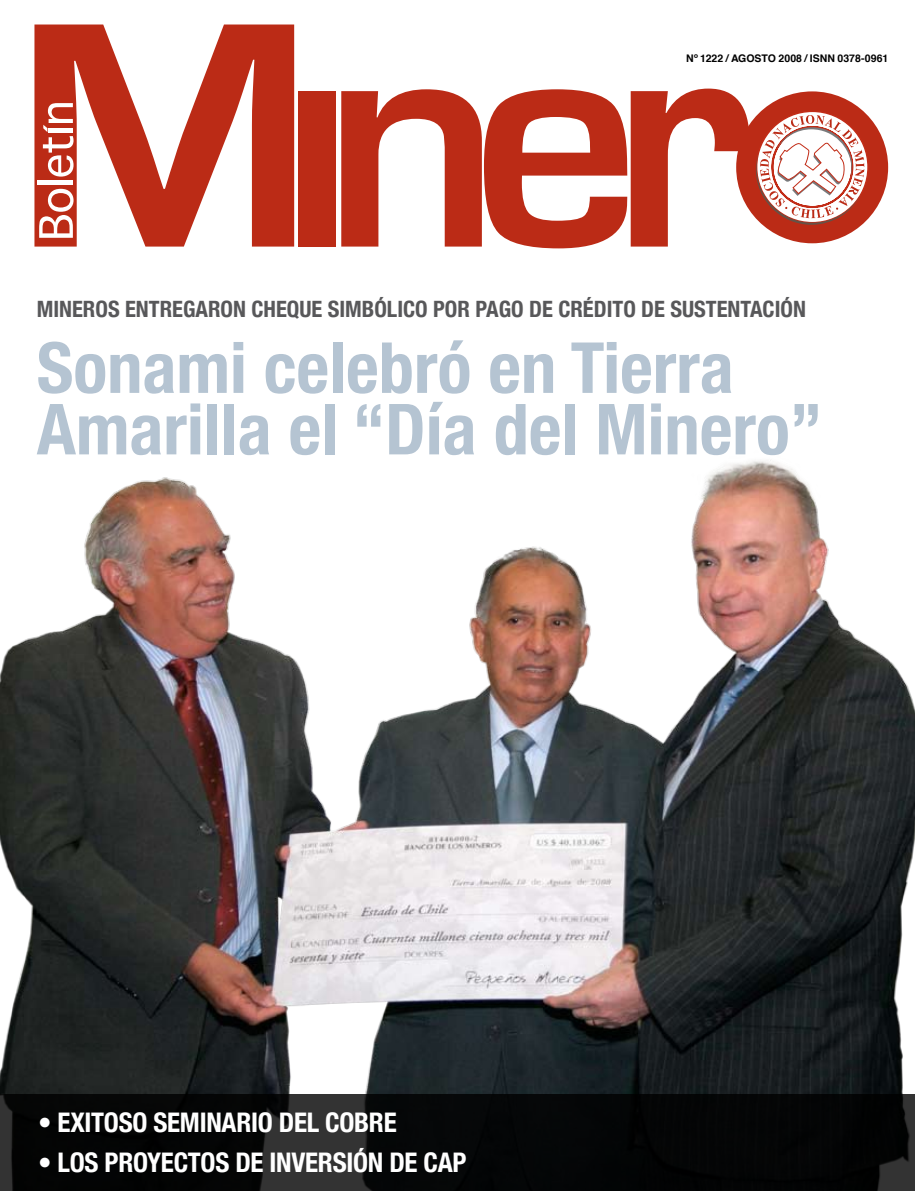
<style>
.page{position:relative;width:915px;height:1191px;background:#fff}
.page>*{position:absolute;margin:0;border:0;box-sizing:border-box;transform-origin:0 0}
.t1{font:700 condensed 70.5px/61.5px "Helvetica Neue";color:#b5c4d2}
.t2{font:700 condensed 27px "Helvetica Neue";letter-spacing:-.01em;color:#fff}
.t3{font:700 condensed 22.5px "Helvetica Neue";color:#58585a}
.t4{font:700 10.5px "Helvetica";letter-spacing:.005em;color:#000}
</style>
<div class="page">
<img style="left:0;top:460px;width:914px;height:634px">
<svg style="left:34px;top:25px;width:260px;height:221px;fill:#bb2b16"></svg>
<div style="left:299px;top:91px;width:37px;height:155px;background:#bb2b16"></div>
<svg style="left:39px;top:189px;width:34px;height:49px"></svg>
<hr style="left:38px;top:181px;width:35px;height:4px;background:#fff">
<svg style="left:43px;top:103px;width:30px;height:74px"></svg>
<hr style="left:49px;top:128px;width:24px;height:4px;background:#fff">
<svg style="left:341px;top:89px;width:546px;height:159px"></svg>
<div style="left:0;top:1094px;width:914px;height:97px;background:#000"></div>
<p class="t4" style="left:686px;top:49px;width:204px">Nº 1222 / AGOSTO 2008 / ISNN 0378-0961</p>
<p class="t3" style="left:37px;top:296px;width:770px">MINEROS ENTREGARON CHEQUE SIMBÓLICO POR PAGO DE CRÉDITO DE SUSTENTACIÓN</p>
<h1 class="t1" style="left:37px;top:336px;width:787px">Sonami celebró en Tierra<br>Amarilla el “Día del Minero”</h1>
<p class="t2" style="left:38px;top:1106px;width:360px">• EXITOSO SEMINARIO DEL COBRE</p>
<p class="t2" style="left:38px;top:1146px;width:430px">• LOS PROYECTOS DE INVERSIÓN DE CAP</p>
</div>
